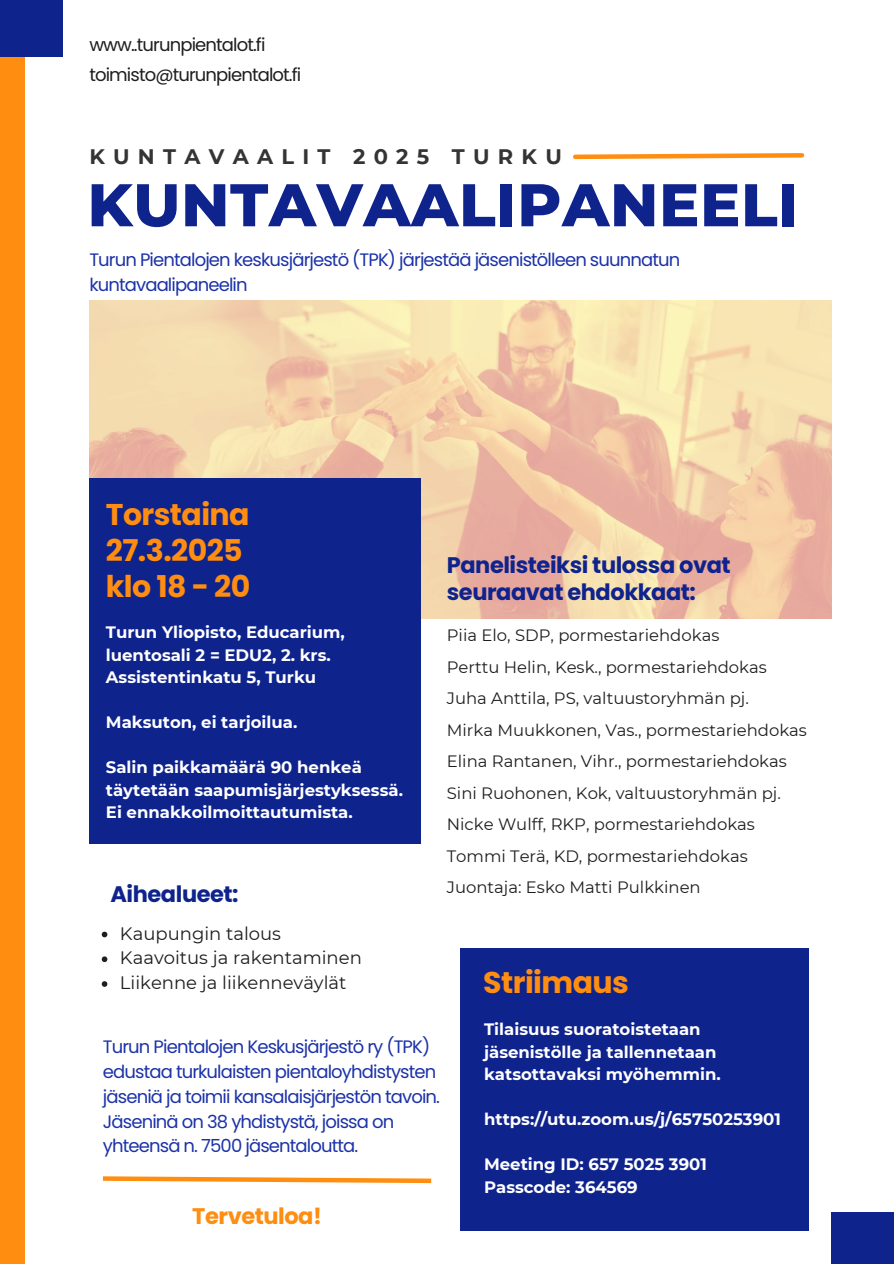
<style>
.page{position:relative;width:894px;height:1264px;background:#fff}
.page>*{position:absolute;margin:0;border:0;box-sizing:border-box;transform-origin:0 0}
.t1{font:800 60px "Montserrat";letter-spacing:.01em;color:#0f238d}
.t2{font:700 30px/36px "Poppins";letter-spacing:-.02em;color:#ff8d10}
.t3{font:700 22.5px/27px "Poppins";letter-spacing:-.02em;color:#0f238d}
.t4{font:700 22.5px "Poppins";letter-spacing:-.02em;color:#ff8d10}
.t5{font:700 21px "Montserrat";letter-spacing:.395em;color:#343434}
.t6{font:18px/24.8px "Poppins";letter-spacing:-.05em;color:#1c32a8}
.t7{font:18px "Montserrat";color:#1e1e1e}
.t8{font:18px "Poppins";letter-spacing:-.05em;color:#1e1e1e}
.t9{font:700 16.5px/22.5px "Montserrat";color:#fff}
.t10{font:16.5px "Montserrat";color:#1e1e1e}
</style>
<div class="page">
<div style="left:0;top:0;width:24px;height:1263px;background:#ff8d10"></div>
<svg style="left:573px;top:153px;width:232px;height:7px"></svg>
<img style="left:89px;top:300px;width:742px;height:318px">
<div style="left:90px;top:478px;width:331px;height:365px;background:#0f238d"></div>
<div style="left:0;top:0;width:63px;height:56px;background:#0f238d"></div>
<div style="left:831px;top:1212px;width:62px;height:51px;background:#0f238d"></div>
<svg style="left:102px;top:931px;width:5px;height:6px"></svg>
<svg style="left:102px;top:956px;width:5px;height:6px"></svg>
<svg style="left:102px;top:981px;width:5px;height:5px"></svg>
<div style="left:460px;top:948px;width:348px;height:282px;background:#0f238d"></div>
<svg style="left:102px;top:1176px;width:330px;height:8px"></svg>
<p class="t8" style="left:89px;top:32px;width:177px">www..turunpientalot.fi</p>
<p class="t8" style="left:89px;top:62px;width:213px">toimisto@turunpientalot.fi</p>
<p class="t5" style="left:89px;top:143px;width:474px">KUNTAVAALIT 2025 TURKU</p>
<p class="t1" style="left:87px;top:168px;width:712px">KUNTAVAALIPANEELI</p>
<p class="t6" style="left:89px;top:247px;width:592px">Turun Pientalojen keskusjärjestö (TPK) järjestää jäsenistölleen suunnatun kuntavaalipaneelin</p>
<p class="t2" style="left:106px;top:496px;width:146px">Torstaina<br>27.3.2025 klo 18 - 20</p>
<p class="t9" style="left:106px;top:621px;width:240px">Turun Yliopisto, Educarium, luentosali 2 = EDU2, 2. krs.<br>Assistentinkatu 5, Turku</p>
<p class="t9" style="left:106px;top:711px;width:193px">Maksuton, ei tarjoilua.</p>
<p class="t9" style="left:106px;top:756px;width:298px">Salin paikkamäärä 90 henkeä täytetään saapumisjärjestyksessä.<br>Ei ennakkoilmoittautumista.</p>
<h2 class="t3" style="left:110px;top:880px;width:130px">Aihealueet:</h2>
<p class="t7" style="left:120px;top:922px;width:162px">Kaupungin talous</p>
<p class="t7" style="left:120px;top:946px;width:243px">Kaavoitus ja rakentaminen</p>
<p class="t7" style="left:120px;top:971px;width:228px">Liikenne ja liikenneväylät</p>
<p class="t3" style="left:446px;top:552px;width:285px">Panelisteiksi tulossa ovat seuraavat ehdokkaat:</p>
<p class="t10" style="left:446px;top:625px;width:274px">Piia Elo, SDP, pormestariehdokas</p>
<h1 class="t10" style="left:446px;top:657px;width:321px">Perttu Helin, Kesk., pormestariehdokas</h1>
<p class="t10" style="left:446px;top:688px;width:303px">Juha Anttila, PS, valtuustoryhmän pj.</p>
<p class="t10" style="left:446px;top:720px;width:361px">Mirka Muukkonen, Vas., pormestariehdokas</p>
<h4 class="t10" style="left:446px;top:751px;width:341px">Elina Rantanen, Vihr., pormestariehdokas</h4>
<h2 class="t10" style="left:446px;top:783px;width:335px">Sini Ruohonen, Kok, valtuustoryhmän pj.</h2>
<h5 class="t10" style="left:446px;top:814px;width:309px">Nicke Wulff, RKP, pormestariehdokas</h5>
<h5 class="t10" style="left:446px;top:846px;width:302px">Tommi Terä, KD, pormestariehdokas</h5>
<h5 class="t10" style="left:446px;top:877px;width:255px">Juontaja: Esko Matti Pulkkinen</h5>
<p class="t2" style="left:483px;top:964px;width:147px">Striimaus</p>
<p class="t6" style="left:103px;top:1034px;width:338px">Turun Pientalojen Keskusjärjestö ry (TPK) edustaa turkulaisten pientaloyhdistysten jäseniä ja toimii kansalaisjärjestön tavoin.</p>
<h4 class="t6" style="left:103px;top:1108px;width:293px">Jäseninä on 38 yhdistystä, joissa on yhteensä n. 7500 jäsentaloutta.</h4>
<p class="t4" style="left:192px;top:1199px;width:131px">Tervetuloa!</p>
<h4 class="t9" style="left:484px;top:1018px;width:238px">Tilaisuus suoratoistetaan jäsenistölle ja tallennetaan katsottavaksi myöhemmin.</h4>
<p class="t9" style="left:484px;top:1108px;width:298px">https://utu.zoom.us/j/65750253901</p>
<p class="t9" style="left:484px;top:1153px;width:224px">Meeting ID: 657 5025 3901<br>Passcode: 364569</p>
</div>
